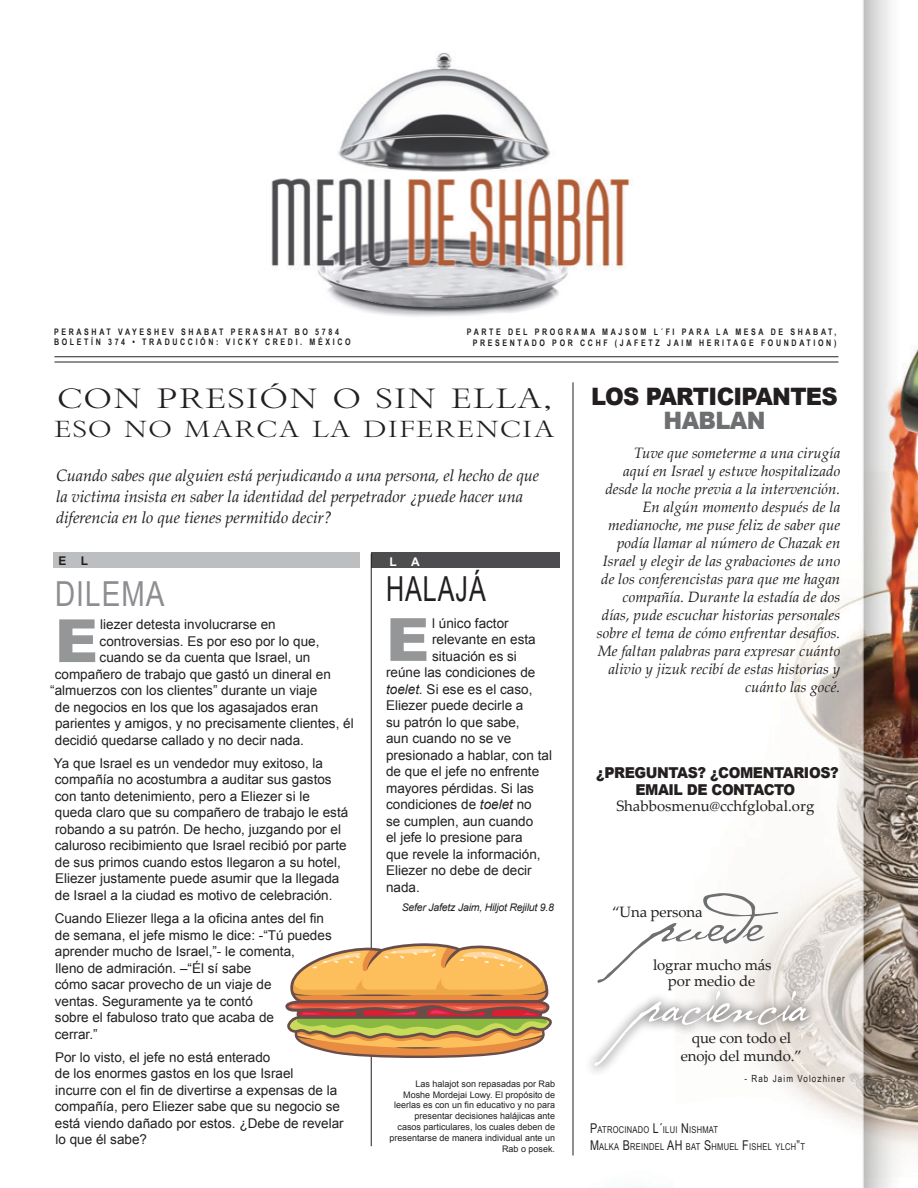
<style>
.page{position:relative;width:918px;height:1188px;background:#fff}
.page>*{position:absolute;margin:0;border:0;box-sizing:border-box;transform-origin:0 0}
.t1{font:74.25px "P22 Cezanne Pro";letter-spacing:-.01em;color:#fff;scale:.83 1}
.t2{font:69px "P22 Cezanne Pro";color:#6d6f71;scale:1.05 1}
.Dilemma{font:900 59.55px "Arial";color:#949698}
.t3{font:34.5px "Arial Narrow";letter-spacing:.03em;color:#8c8e91}
.t4{font:34.5px "Arial Narrow";letter-spacing:.03em;color:#231f20;scale:.89 1}
.t5{font:27px "Bembo Titling MT Std";letter-spacing:.07em;color:#231f20;scale:1.23 1}
.t6{font:900 24px/24px "Arial";letter-spacing:-.03em;color:#231f20;text-align:center;scale:.94 1}
.t7{font:22.5px "Bembo Titling MT Std";letter-spacing:.07em;color:#231f20;scale:1.23 1}
.List_Paragraph{font:italic 16.5px/21px "Palatino Linotype";letter-spacing:-.01em;color:#231f20}
.t8{font:italic 15px/18px "Palatino Linotype";color:#231f20;text-align:right}
.t9{font:15px/18px "Palatino Linotype";letter-spacing:-.01em;color:#231f20;text-align:center}
.t10{font:900 15px/16.5px "Arial";letter-spacing:-.03em;color:#231f20;text-align:center;scale:.94 1}
.Dilemma-2{font:13.5px/16.5px "Arial";color:#231f20}
.t11{font:700 12px "Arial";color:#231f20}
.t12{font:700 12px "Arial";color:#fff}
.Dilemma-3{font:italic 10.5px "Arial";letter-spacing:-.02em;color:#231f20}
.t13{font:9.9px "Arial Narrow";letter-spacing:.11em;color:#231f20}
.t14{font:9.45px "Arial Narrow";letter-spacing:.03em;color:#231f20}
.t15{font:9px/10.8px "Arial";color:#231f20;text-align:right}
.t16{font:700 9px/10.8px "Arial Narrow";letter-spacing:.305em;color:#231f20;text-align:right;scale:.96 1}
.s1{font-style:italic}
.s2{color:#6d6f71}
.s3{font-size:13.5px}
</style>
<div class="page">
<img style="left:575px;top:0;width:343px;height:1188px">
<hr style="left:54px;top:356px;width:784px;height:1px;background:#231f20">
<hr style="left:54px;top:362px;width:784px;height:1px;background:#231f20">
<hr style="left:573px;top:382px;width:1px;height:773px;background:#231f20">
<div style="left:53px;top:552px;width:307px;height:16px;background:#bcbec0"></div>
<div style="left:371px;top:552px;width:189px;height:16px;background:#4d4d4f"></div>
<hr style="left:371px;top:554px;width:1px;height:592px;background:#231f20">
<div style="left:583px;top:980px;width:236px;height:97px;background:#231f20;opacity:.75"></div>
<svg style="left:285px;top:941px;width:267px;height:117px"></svg>
<img style="left:271px;top:32px;width:370px;height:324px">
<p class="t16" style="left:54px;top:326px;width:310px;text-align:left">PERASHAT VAYESHEV SHABAT PERASHAT BO 5784<br>BOLETÍN 374 • TRADUCCIÓN: VICKY CREDI. MÉXICO</p>
<p class="t16" style="left:467px;top:326px;width:386px">PARTE DEL PROGRAMA MAJSOM L´FI PARA LA MESA DE SHABAT,<br>PRESENTADO POR CCHF (JAFETZ JAIM HERITAGE FOUNDATION)</p>
<p class="t5" style="left:58px;top:382px;width:403px">CON PRESIÓN O SIN ELLA,</p>
<p class="t7" style="left:55px;top:415px;width:408px">ESO NO MARCA LA DIFERENCIA</p>
<p class="List_Paragraph" style="left:56px;top:464px;width:485px">Cuando sabes que alguien está perjudicando a una persona, el hecho de que la victima insista en saber la identidad del perpetrador ¿puede hacer una diferencia en lo que tienes permitido decir?</p>
<p class="t11" style="left:59px;top:552px;width:31px">E L</p>
<p class="t3" style="left:55px;top:568px;width:111px">DILEMA</p>
<p class="Dilemma" style="left:55px;top:598px;width:45px">E</p>
<p class="Dilemma-2" style="left:100px;top:616px;width:177px">liezer detesta involucrarse en</p>
<p class="Dilemma-2" style="left:100px;top:633px;width:221px">controversias. Es por eso por lo que,</p>
<p class="Dilemma-2" style="left:100px;top:649px;width:212px">cuando se da cuenta que Israel, un</p>
<p class="Dilemma-2" style="left:55px;top:666px;width:278px">compañero de trabajo que gastó un dineral en</p>
<p class="Dilemma-2" style="left:50px;top:682px;width:269px">“almuerzos con los clientes” durante un viaje</p>
<p class="Dilemma-2" style="left:55px;top:699px;width:265px">de negocios en los que los agasajados eran</p>
<p class="Dilemma-2" style="left:55px;top:715px;width:300px">parientes y amigos, y no precisamente clientes, él</p>
<p class="Dilemma-2" style="left:55px;top:732px;width:251px">decidió quedarse callado y no decir nada.</p>
<p class="Dilemma-2" style="left:54px;top:755px;width:296px">Ya que Israel es un vendedor muy exitoso, la compañía no acostumbra a auditar sus gastos con tanto detenimiento, pero a Eliezer si le queda claro que su compañero de trabajo le está robando a su patrón. De hecho, juzgando por el caluroso recibimiento que Israel recibió por parte de sus primos cuando estos llegaron a su hotel, Eliezer justamente puede asumir que la llegada de Israel a la ciudad es motivo de celebración.</p>
<p class="Dilemma-2" style="left:55px;top:910px;width:279px">Cuando Eliezer llega a la oficina antes del fin de semana, el jefe mismo le dice: -“Tú puedes aprender mucho de Israel,”- le comenta,<br>lleno de admiración. –“Él sí sabe<br>cómo sacar provecho de un viaje de<br>ventas. Seguramente ya te contó<br>sobre el fabuloso trato que acaba de<br>cerrar.”</p>
<p class="Dilemma-2" style="left:55px;top:1049px;width:290px">Por lo visto, el jefe no está enterado<br>de los enormes gastos en los que Israel<br>incurre con el fin de divertirse a expensas de la compañía, pero Eliezer sabe que su negocio se está viendo dañado por estos. ¿Debe de revelar lo que él sabe?</p>
<p class="t12" style="left:389px;top:554px;width:32px">L A</p>
<p class="t4" style="left:386px;top:563px;width:114px">HALAJÁ</p>
<p class="Dilemma" style="left:386px;top:596px;width:45px">E</p>
<p class="Dilemma-2" style="left:432px;top:615px;width:78px">l único factor</p>
<p class="Dilemma-2" style="left:432px;top:632px;width:105px">relevante en esta</p>
<p class="Dilemma-2" style="left:432px;top:648px;width:86px">situación es si</p>
<p class="Dilemma-2" style="left:386px;top:665px;width:151px">reúne las condiciones de</p>
<p class="Dilemma-2" style="left:386px;top:681px;width:148px"><span class="s1">toelet.</span> Si ese es el caso,</p>
<p class="Dilemma-2" style="left:386px;top:698px;width:139px">Eliezer puede decirle a</p>
<p class="Dilemma-2" style="left:386px;top:714px;width:135px">su patrón lo que sabe,</p>
<p class="Dilemma-2" style="left:386px;top:731px;width:127px">aun cuando no se ve</p>
<p class="Dilemma-2" style="left:386px;top:747px;width:167px">presionado a hablar, con tal</p>
<p class="Dilemma-2" style="left:386px;top:764px;width:155px">de que el jefe no enfrente</p>
<p class="Dilemma-2" style="left:386px;top:780px;width:149px">mayores pérdidas. Si las</p>
<p class="Dilemma-2" style="left:386px;top:797px;width:147px">condiciones de <span class="s1">toelet</span> no</p>
<p class="Dilemma-2" style="left:386px;top:813px;width:149px">se cumplen, aun cuando</p>
<p class="Dilemma-2" style="left:386px;top:830px;width:138px">el jefe lo presione para</p>
<p class="Dilemma-2" style="left:386px;top:846px;width:156px">que revele la información,</p>
<p class="Dilemma-2" style="left:386px;top:863px;width:147px">Eliezer no debe de decir</p>
<p class="Dilemma-2" style="left:386px;top:879px;width:35px">nada.</p>
<p class="Dilemma-3" style="left:402px;top:900px;width:154px">Sefer Jafetz Jaim, Hiljot Rejilut 9.8</p>
<p class="t15" style="left:390px;top:1078px;width:167px">Las halajot son repasadas por Rab Moshe Mordejai Lowy. El propósito de leerlas es con un fin educativo y no para presentar decisiones halájicas ante casos particulares, los cuales deben de presentarse de manera individual ante un Rab o posek.</p>
<p class="t6" style="left:591px;top:383px;width:264px">LOS PARTICIPANTES<br><span class="s2">HABLAN</span></p>
<p class="t8" style="left:597px;top:444px;width:245px">Tuve que someterme a una cirugía<br>aquí en Israel y estuve hospitalizado desde la noche previa a la intervención.<br>En algún momento después de la medianoche, me puse feliz de saber que podía llamar al número de Chazak en Israel y elegir de las grabaciones de uno de los conferencistas para que me hagan compañía. Durante la estadía de dos días, pude escuchar historias personales sobre el tema de cómo enfrentar desafíos.<br>Me faltan palabras para expresar cuánto alivio y jizuk recibí de estas historias y cuánto las gocé.</p>
<p class="t10" style="left:596px;top:764px;width:259px">¿PREGUNTAS? ¿COMENTARIOS?<br>EMAIL DE CONTACTO</p>
<p class="t9" style="left:616px;top:796px;width:200px">Shabbosmenu@cchfglobal.org</p>
<p class="t2" style="left:645px;top:876px;width:148px">pu ede</p>
<p class="t1" style="left:634px;top:951px;width:211px">paciencia</p>
<p class="t9" style="left:612px;top:902px;width:92px">“Una persona</p>
<p class="t9" style="left:653px;top:956px;width:120px;line-height:16.5px">lograr mucho más por medio de</p>
<p class="t9" style="left:681px;top:1028px;width:123px">que con todo el enojo del mundo.”</p>
<p class="t13" style="left:744px;top:1071px;width:102px">- Rab Jaim Volozhiner</p>
<p class="t14" style="left:590px;top:1123px;width:130px"><span class="s3">P</span>ATROCINADO <span class="s3">L´</span>ILUI <span class="s3">N</span> ISHMAT</p>
<p class="t14" style="left:590px;top:1139px;width:216px"><span class="s3">M</span>ALKA <span class="s3">B</span>REINDEL <span class="s3">AH</span> BAT <span class="s3">S</span>HMUEL <span class="s3">F</span>ISHEL YLCH<span class="s3">”</span>T</p>
</div>
